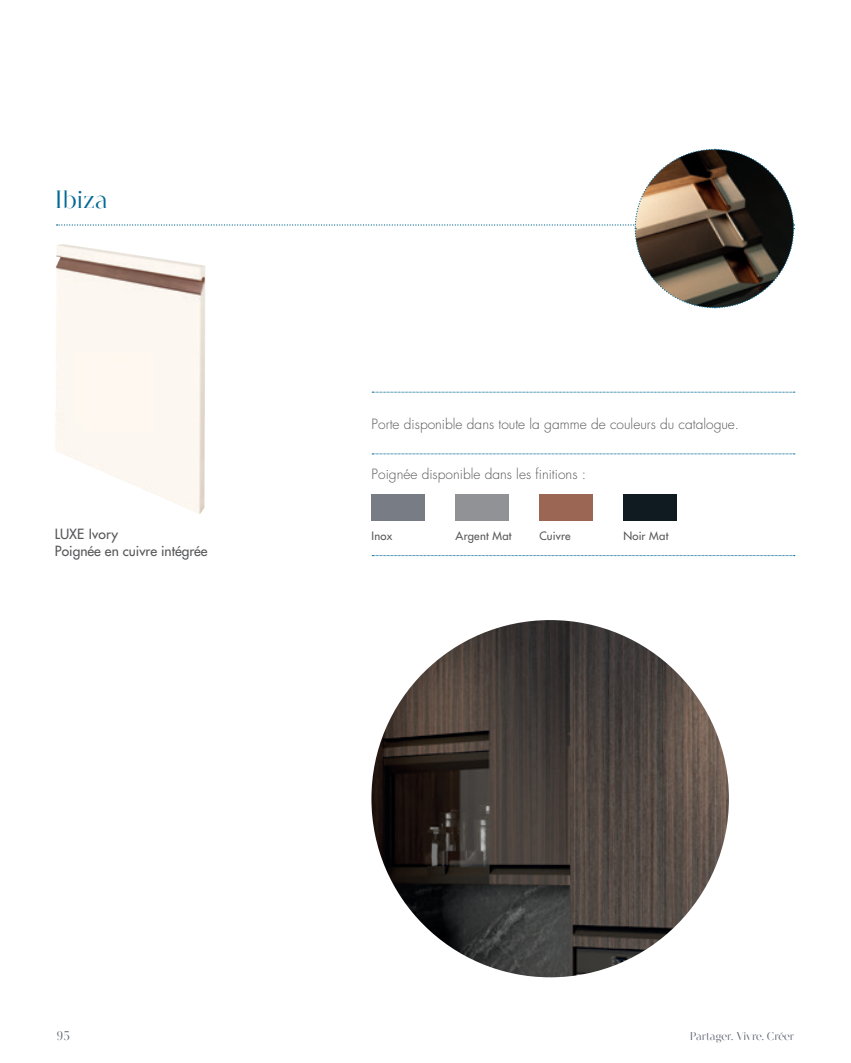
<style>
.page{position:relative;width:851px;height:1063px;background:#fff}
.page>*{position:absolute;margin:0;border:0;box-sizing:border-box;transform-origin:0 0}
.t1{font:25px "Argesta Hairline";letter-spacing:.005em;color:#006893}
.t2{font:300 13.75px "Futura Std";color:#57585a}
.t3{font:500 13.75px "Futura Std";color:#57585a}
.t4{font:12.5px "Argesta Hairline";color:#5b6271}
.t5{font:500 11.25px "Futura Std";letter-spacing:.02em;color:#57585a}
.t6{font:11.25px "Argesta Hairline";color:#5b6271}
</style>
<div class="page">
<img style="left:55px;top:254px;width:150px;height:260px">
<svg style="left:57px;top:148px;width:737px;height:161px"></svg>
<svg style="left:372px;top:392px;width:422px;height:1px"></svg>
<svg style="left:372px;top:454px;width:422px;height:1px"></svg>
<svg style="left:372px;top:555px;width:422px;height:1px"></svg>
<div style="left:371px;top:494px;width:54px;height:27px;background:#777c85"></div>
<div style="left:455px;top:494px;width:53px;height:27px;background:#909295"></div>
<div style="left:539px;top:494px;width:53px;height:27px;background:#9b6653"></div>
<div style="left:623px;top:494px;width:53px;height:27px;background:#101a21"></div>
<img style="left:371px;top:620px;width:357px;height:357px;border-radius:179px">
<p class="t1" style="left:55px;top:185px;width:54px">Ibiza</p>
<p class="t3" style="left:55px;top:526px;width:65px">LUXE Ivory</p>
<p class="t3" style="left:55px;top:542px;width:154px">Poignée en cuivre intégrée</p>
<p class="t2" style="left:371px;top:415px;width:369px">Porte disponible dans toute la gamme de couleurs du catalogue.</p>
<p class="t2" style="left:371px;top:465px;width:216px">Poignée disponible dans les finitions :</p>
<p class="t5" style="left:371px;top:529px;width:22px">Inox</p>
<p class="t5" style="left:455px;top:529px;width:58px">Argent Mat</p>
<p class="t5" style="left:539px;top:529px;width:33px">Cuivre</p>
<p class="t5" style="left:623px;top:529px;width:46px">Noir Mat</p>
<p class="t4" style="left:57px;top:1028px;width:15px">95</p>
<p class="t6" style="left:689px;top:1030px;width:106px">Partager. Vivre. Créer</p>
</div>
